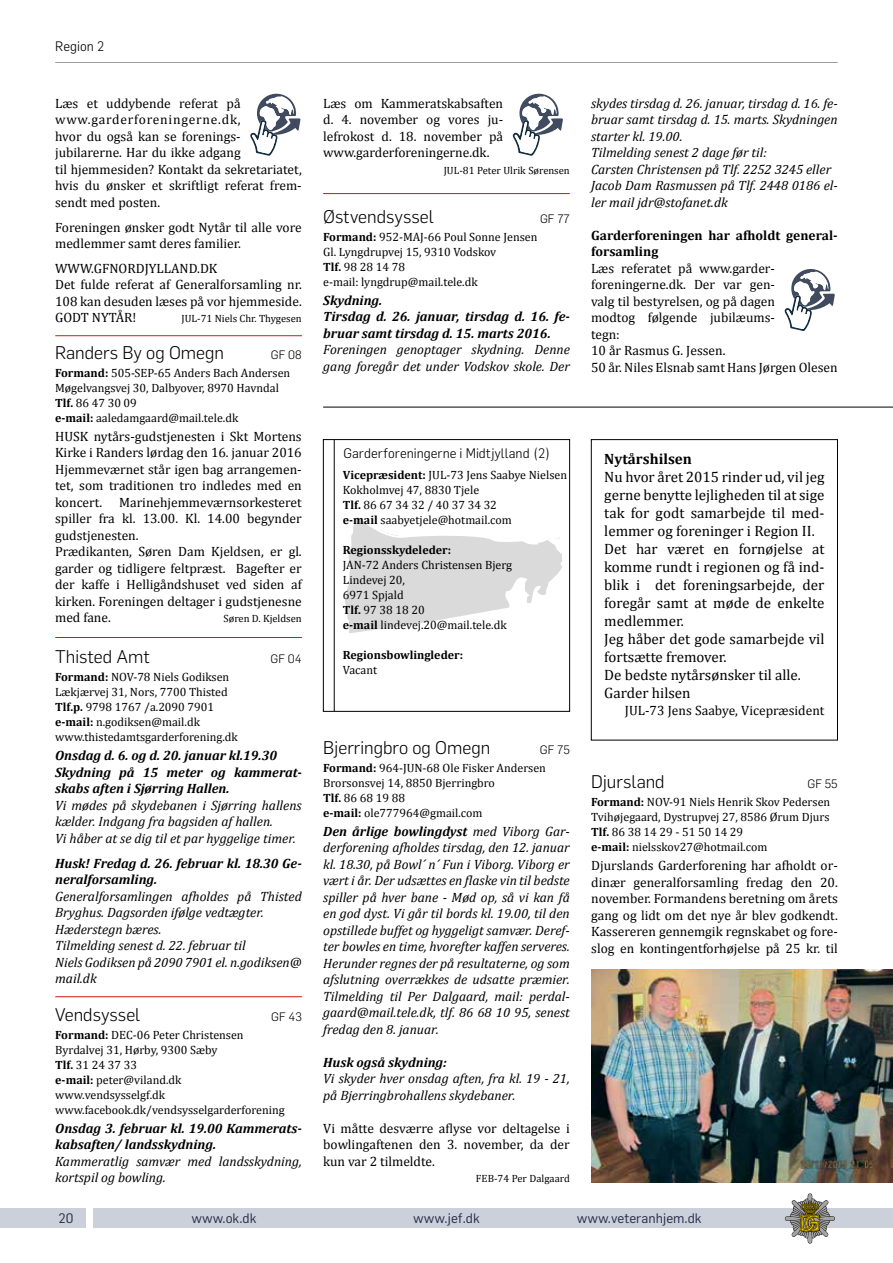
<style>
.page{position:relative;width:893px;height:1263px;background:#fff}
.page>*{position:absolute;margin:0;border:0;box-sizing:border-box;transform-origin:0 0}
.t1{font:300 18px "Flama";color:#000}
.t2{font:15px/18px "Cambria";color:#000}
.t3{font:700 15px "Cambria";color:#000}
.t4{font:13.5px/16.5px "Cambria";color:#000}
.t5{font:italic 13.5px/16.5px "Cambria";color:#000}
.t6{font:italic 700 13.5px/16.5px "Cambria";color:#000}
.t7{font:700 13.5px/16.5px "Cambria";color:#000}
.t8{font:300 13.5px "Flama";color:#000}
.t9{font:13.5px "Flama";color:#252f49}
.t10{font:12px/15px "Cambria";color:#000}
.t11{font:700 12px "Cambria";color:#000}
.t12{font:300 12px "Flama";color:#000}
.t13{font:10.5px "Cambria";color:#000}
.s1{font-weight:700}
</style>
<div class="page">
<svg style="left:323px;top:439px;width:247px;height:273px"></svg>
<svg style="left:352px;top:662px;width:11px;height:2px"></svg>
<svg style="left:342px;top:500px;width:223px;height:137px"></svg>
<hr style="left:334px;top:440px;width:1px;height:271px;background:#000">
<div style="left:94px;top:1209px;width:799px;height:19px;background:#cbd0db"></div>
<div style="left:0;top:1209px;width:85px;height:19px;background:#cbd0db"></div>
<svg style="left:785px;top:1193px;width:50px;height:50px"></svg>
<hr style="left:55px;top:62px;width:783px;height:1px;background:#9d9d9c">
<hr style="left:323px;top:193px;width:247px;height:1px;background:#d51317">
<hr style="left:55px;top:996px;width:247px;height:1px;background:#d51317">
<hr style="left:55px;top:335px;width:247px;height:1px;background:#d51317">
<hr style="left:55px;top:637px;width:247px;height:1px;background:#d51317">
<div style="left:591px;top:439px;width:247px;height:301px;border:1px solid #000"></div>
<img style="left:591px;top:969px;width:302px;height:213px">
<svg style="left:250px;top:93px;width:51px;height:63px"></svg>
<svg style="left:513px;top:93px;width:50px;height:63px"></svg>
<svg style="left:785px;top:269px;width:50px;height:62px"></svg>
<hr style="left:323px;top:407px;width:570px;height:1px;background:#000">
<p class="t8" style="left:55px;top:38px;width:51px">Region 2</p>
<p class="t4" style="left:55px;top:95px;width:248px">Læs et uddybende referat på www.garderforeningerne.dk,<br>hvor du også kan se forenings&shy;jubilarerne. Har du ikke adgang<br>til hjemmesiden? Kontakt da sekretariatet, hvis du ønsker et skriftligt referat frem&shy;sendt med posten.</p>
<p class="t4" style="left:55px;top:219px;width:248px">Foreningen ønsker godt Nytår til alle vore medlemmer samt deres familier.</p>
<p class="t4" style="left:55px;top:260px;width:248px">WWW.GFNORDJYLLAND.DK<br>Det fulde referat af Generalforsamling nr.<br>108 kan desuden læses på vor hjemmeside.<br>GODT NYTÅR!</p>
<p class="t13" style="left:182px;top:313px;width:122px">JUL-71 Niels Chr. Thygesen</p>
<h1 class="t1" style="left:55px;top:340px;width:171px">Randers By og Omegn</h1>
<p class="t12" style="left:271px;top:347px;width:32px">GF 08</p>
<p class="t10" style="left:55px;top:365px;width:237px"><span class="s1">Formand:</span> 505-SEP-65 Anders Bach Andersen Møgelvangsvej 30, Dalbyover, 8970 Havndal <span class="s1">Tlf.</span> 86 47 30 09<br><span class="s1">e-mail:</span> aaledamgaard@mail.tele.dk</p>
<p class="t4" style="left:55px;top:428px;width:248px">HUSK nytårs-gudstjenesten i Skt Mortens Kirke i Randers lørdag den 16. januar 2016<br>Hjemmeværnet står igen bag arrangemen&shy;tet, som traditionen tro indledes med en koncert. Marinehjemmeværnsorkesteret spiller fra kl. 13.00. Kl. 14.00 begynder gudstjenesten.<br>Prædikanten, Søren Dam Kjeldsen, er gl. garder og tidligere feltpræst. Bagefter er der kaffe i Helligåndshuset ved siden af kirken. Foreningen deltager i gudstjenesne med fane.</p>
<p class="t13" style="left:224px;top:613px;width:80px">Søren D. Kjeldsen</p>
<h1 class="t1" style="left:55px;top:645px;width:96px">Thisted Amt</h1>
<p class="t12" style="left:271px;top:651px;width:33px">GF 04</p>
<p class="t10" style="left:55px;top:670px;width:184px"><span class="s1">Formand:</span> NOV-78 Niels Godiksen<br>Lækjærvej 31, Nors, 7700 Thisted<br><span class="s1">Tlf.p.</span> 9798 1767 /a.2090 7901 <span class="s1">e-mail:</span> n.godiksen@mail.dk www.thistedamtsgarderforening.dk</p>
<p class="t6" style="left:55px;top:747px;width:248px">Onsdag d. 6. og d. 20. januar kl.19.30<br>Skydning på 15 meter og kammerat&shy;skabs aften i Sjørring Hallen.</p>
<p class="t5" style="left:55px;top:796px;width:248px">Vi mødes på skydebanen i Sjørring hallens kælder. Indgang fra bagsiden af hallen.<br>Vi håber at se dig til et par hyggelige timer.</p>
<p class="t6" style="left:55px;top:854px;width:248px">Husk! Fredag d. 26. februar kl. 18.30 Ge&shy;neralforsamling.</p>
<p class="t5" style="left:55px;top:887px;width:248px">Generalforsamlingen afholdes på Thisted<br>Bryghus. Dagsorden ifølge vedtægter.<br>Hæderstegn bæres.<br>Tilmelding senest d. 22. februar til<br>Niels Godiksen på 2090 7901 el. n.godiksen@ mail.dk</p>
<h1 class="t1" style="left:55px;top:1002px;width:87px">Vendsyssel</h1>
<p class="t12" style="left:271px;top:1008px;width:32px">GF 43</p>
<p class="t10" style="left:55px;top:1027px;width:231px"><span class="s1">Formand:</span> DEC-06 Peter Christensen<br>Byrdalvej 31, Hørby, 9300 Sæby<br><span class="s1">Tlf.</span> 31 24 37 33<br><span class="s1">e-mail:</span> peter@viland.dk www.vendsysselgf.dk www.facebook.dk/vendsysselgarderforening</p>
<p class="t6" style="left:55px;top:1119px;width:248px">Onsdag 3. februar kl. 19.00 Kammerats&shy;kabsaften/ landsskydning.</p>
<p class="t5" style="left:55px;top:1152px;width:248px">Kammeratlig samvær med landsskydning, kortspil og bowling.</p>
<p class="t4" style="left:323px;top:95px;width:182px;text-align:justify">Læs om Kammeratskabsaften d. 4. november og vores ju&shy;lefrokost d. 18. november på www.garderforeningerne.dk.</p>
<p class="t13" style="left:444px;top:164px;width:128px">JUL-81 Peter Ulrik Sørensen</p>
<h1 class="t1" style="left:323px;top:204px;width:112px">Østvendsyssel</h1>
<p class="t12" style="left:540px;top:210px;width:31px">GF 77</p>
<p class="t10" style="left:323px;top:229px;width:216px"><span class="s1">Formand:</span> 952-MAJ-66 Poul Sonne Jensen<br>Gl. Lyngdrupvej 15, 9310 Vodskov<br><span class="s1">Tlf.</span> 98 28 14 78<br>e-mail: lyngdrup@mail.tele.dk</p>
<p class="t6" style="left:323px;top:291px;width:248px">Skydning.<br>Tirsdag d. 26. januar, tirsdag d. 16. fe&shy;bruar samt tirsdag d. 15. marts 2016.</p>
<p class="t5" style="left:323px;top:341px;width:248px">Foreningen genoptager skydning. Denne gang foregår det under Vodskov skole. Der</p>
<p class="t8" style="left:343px;top:445px;width:209px">Garderforeningerne i Midtjylland (2)</p>
<p class="t10" style="left:343px;top:468px;width:226px"><span class="s1">Vicepræsident:</span> JUL-73 Jens Saabye Nielsen<br>Kokholmvej 47, 8830 Tjele<br><span class="s1">Tlf.</span> 86 67 34 32 / 40 37 34 32<br><span class="s1">e-mail</span> saabyetjele@hotmail.com</p>
<p class="t11" style="left:343px;top:542px;width:110px">Regionsskydeleder:</p>
<p class="t10" style="left:343px;top:558px;width:171px">JAN-72 Anders Christensen Bjerg<br>Lindevej 20,<br>6971 Spjald<br><span class="s1">Tlf.</span> 97 38 18 20<br><span class="s1">e-mail</span> lindevej.20@mail.tele.dk</p>
<p class="t11" style="left:343px;top:647px;width:122px">Regionsbowlingleder:</p>
<p class="t10" style="left:343px;top:663px;width:36px">Vacant</p>
<h1 class="t1" style="left:323px;top:735px;width:169px">Bjerringbro og Omegn</h1>
<p class="t12" style="left:540px;top:741px;width:32px">GF 75</p>
<p class="t10" style="left:323px;top:760px;width:224px"><span class="s1">Formand:</span> 964-JUN-68 Ole Fisker Andersen<br>Brorsonsvej 14, 8850 Bjerringbro<br><span class="s1">Tlf.</span> 86 68 19 88<br><span class="s1">e-mail:</span> ole777964@gmail.com</p>
<p class="t5" style="left:323px;top:822px;width:248px;text-align:justify"><span class="s1">Den årlige bowlingdyst</span> med Viborg Gar&shy;derforening afholdes tirsdag, den 12. januar kl. 18.30, på Bowl´ n´ Fun i Viborg. Viborg er vært i år. Der udsættes en flaske vin til bedste spiller på hver bane - Mød op, så vi kan få en god dyst. Vi går til bords kl. 19.00, til den opstillede buffet og hyggeligt samvær. Deref&shy;ter bowles en time, hvorefter kaffen serveres.<br>Herunder regnes der på resultaterne, og som afslutning overrækkes de udsatte præmier.<br>Tilmelding til Per Dalgaard, mail: perdal&shy;gaard@mail.tele.dk, tlf. 86 68 10 95, senest fredag den 8. januar.</p>
<p class="t6" style="left:323px;top:1053px;width:125px">Husk også skydning:</p>
<p class="t5" style="left:323px;top:1069px;width:248px">Vi skyder hver onsdag aften, fra kl. 19 - 21, på Bjerringbrohallens skydebaner.</p>
<p class="t4" style="left:323px;top:1119px;width:248px;text-align:justify">Vi måtte desværre aflyse vor deltagelse i bowlingaftenen den 3. november, da der kun var 2 tilmeldte.</p>
<p class="t13" style="left:476px;top:1172px;width:95px">FEB-74 Per Dalgaard</p>
<p class="t5" style="left:591px;top:94px;width:248px">skydes tirsdag d. 26. januar, tirsdag d. 16. fe&shy;bruar samt tirsdag d. 15. marts. Skydningen starter kl. 19.00.<br>Tilmelding senest 2 dage før til:<br>Carsten Christensen på Tlf. 2252 3245 eller Jacob Dam Rasmussen på Tlf. 2448 0186 el&shy;ler mail jdr@stofanet.dk</p>
<p class="t7" style="left:591px;top:227px;width:248px">Garderforeningen har afholdt general&shy;forsamling</p>
<p class="t4" style="left:591px;top:260px;width:248px">Læs referatet på www.garder&shy;foreningerne.dk. Der var gen-<br>valg til bestyrelsen, og på dagen<br>modtog følgende jubilæums-<br>tegn:<br>10 år Rasmus G. Jessen.<br>50 år. Niles Elsnab samt Hans Jørgen Olesen</p>
<p class="t3" style="left:604px;top:449px;width:89px">Nytårshilsen</p>
<p class="t2" style="left:604px;top:468px;width:222px">Nu hvor året 2015 rinder ud, vil jeg gerne benytte lejligheden til at sige tak for godt samarbejde til med&shy;lemmer og foreninger i Region II.<br>Det har været en fornøjelse at komme rundt i regionen og få ind&shy;blik i det foreningsarbejde, der foregår samt at møde de enkelte medlemmer.<br>Jeg håber det gode samarbejde vil fortsætte fremover.<br>De bedste nytårsønsker til alle.<br>Garder hilsen</p>
<p class="t4" style="left:625px;top:702px;width:201px">JUL-73 Jens Saabye, Vicepræsident</p>
<h1 class="t1" style="left:591px;top:770px;width:75px">Djursland</h1>
<p class="t12" style="left:807px;top:776px;width:32px">GF 55</p>
<p class="t10" style="left:591px;top:795px;width:241px"><span class="s1">Formand:</span> NOV-91 Niels Henrik Skov Pedersen Tvihøjegaard, Dystrupvej 27, 8586 Ørum Djurs <span class="s1">Tlf.</span> 86 38 14 29 - 51 50 14 29<br><span class="s1">e-mail:</span> nielsskov27@hotmail.com</p>
<p class="t4" style="left:591px;top:857px;width:248px;text-align:justify">Djurslands Garderforening har afholdt or&shy;dinær generalforsamling fredag den 20. november. Formandens beretning om årets gang og lidt om det nye år blev godkendt.<br>Kassereren gennemgik regnskabet og fore&shy;slog en kontingentforhøjelse på 25 kr. til</p>
<p class="t9" style="left:58px;top:1210px;width:17px">20</p>
<p class="t9" style="left:191px;top:1210px;width:67px">www.ok.dk</p>
<p class="t9" style="left:413px;top:1210px;width:68px">www.jef.dk</p>
<p class="t9" style="left:577px;top:1210px;width:126px">www.veteranhjem.dk</p>
</div>
